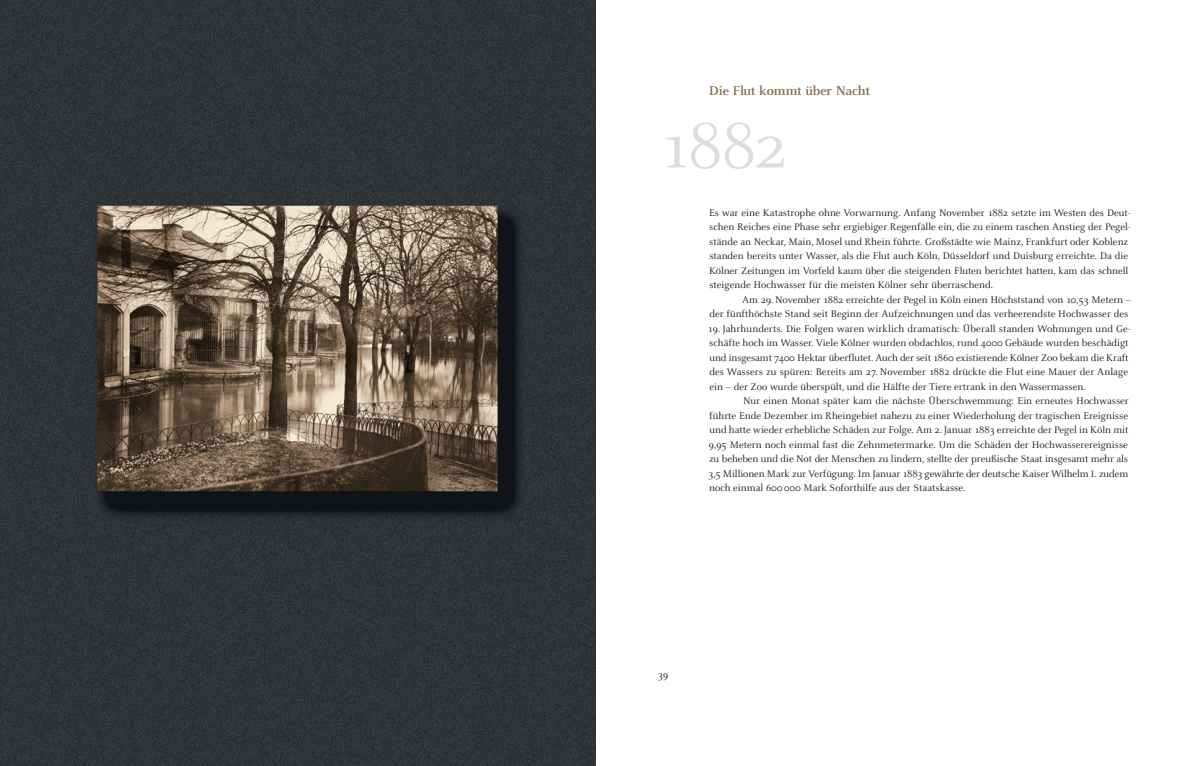
<style>
.page{position:relative;width:1191px;height:766px;background:#fff}
.page>*{position:absolute;margin:0;border:0;box-sizing:border-box;transform-origin:0 0}
.t1{font:70px "Celeste";color:#dcddde}
.t2{font:700 14px "Celeste";letter-spacing:-.015em;color:#88714d}
.t3{font:10.6px/14.5px "Celeste";color:#231f20}
.s1{font-size:10px}
</style>
<div class="page">
<img style="left:0;top:0;width:595px;height:765px">
<h2 class="t2" style="left:709px;top:84px;width:163px">Die Flut kommt über Nacht</h2>
<h1 class="t1" style="left:658px;top:110px;width:132px">1882</h1>
<p class="t3" style="left:709px;top:205px;width:423px">Es war eine Katastrophe ohne Vorwarnung. Anfang November 1882 setzte im Westen des Deut&shy;schen Reiches eine Phase sehr ergiebiger Regenfälle ein, die zu einem raschen Anstieg der Pegel&shy;stände an Neckar, Main, Mosel und Rhein führte. Großstädte wie Mainz, Frankfurt oder Koblenz standen bereits unter Wasser, als die Flut auch Köln, Düsseldorf und Duisburg erreichte. Da die Kölner Zeitungen im Vorfeld kaum über die steigenden Fluten berichtet hatten, kam das schnell steigende Hochwasser für die meisten Kölner sehr überraschend.</p>
<p class="t3" style="left:709px;top:292px;width:423px;text-align:right">Am 29. November 1882 erreichte der Pegel in Köln einen Höchststand von 10,53 Metern –<br>der fünfthöchste Stand seit Beginn der Aufzeichnungen und das verheerendste Hochwasser des</p>
<p class="t3" style="left:708px;top:321px;width:424px">19. Jahrhunderts. Die Folgen waren wirklich dramatisch: Überall standen Wohnungen und Ge&shy;schäfte hoch im Wasser. Viele Kölner wurden obdachlos, rund 4000 Gebäude wurden beschädigt und insgesamt 7400 Hektar überflutet. Auch der seit 1860 existierende Kölner Zoo bekam die Kraft des Wassers zu spüren: Bereits am 27. November 1882 drückte die Flut eine Mauer der Anlage ein – der Zoo wurde überspült, und die Hälfte der Tiere ertrank in den Wassermassen.</p>
<p class="t3" style="left:708px;top:394px;width:422px;text-align:justify;text-indent:35px">Nur einen Monat später kam die nächste Überschwemmung: Ein erneutes Hochwasser führte Ende Dezember im Rheingebiet nahezu zu einer Wiederholung der tragischen Ereignisse und hatte wieder erhebliche Schäden zur Folge. Am 2. Januar 1883 erreichte der Pegel in Köln mit 9,95 Metern noch einmal fast die Zehnmetermarke. Um die Schäden der Hochwasserereignisse zu beheben und die Not der Menschen zu lindern, stellte der preußische Staat insgesamt mehr als 3,5 Millionen Mark zur Verfügung. Im Januar 1883 gewährte der deutsche Kaiser Wilhelm <span class="s1">I</span>. zudem noch einmal 600 000 Mark Soforthilfe aus der Staatskasse.</p>
<p class="t3" style="left:658px;top:667px;width:12px">39</p>
</div>
